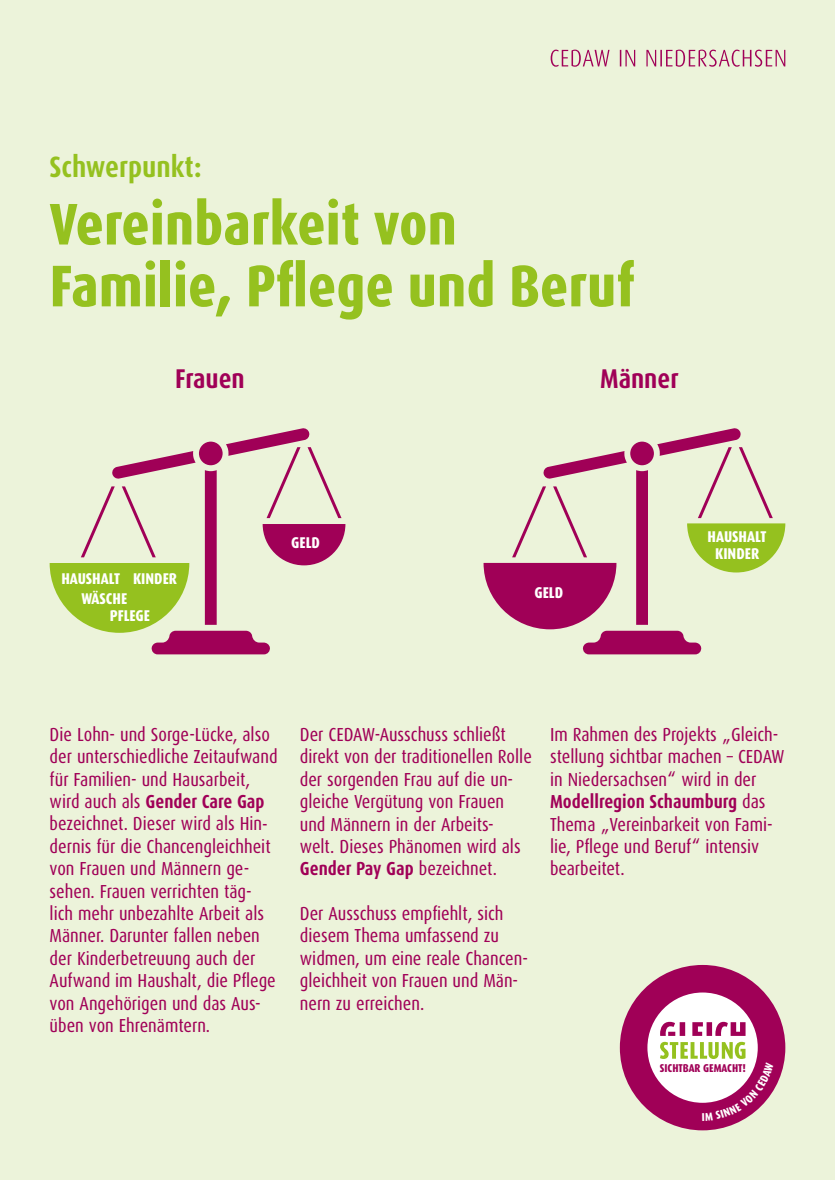
<style>
.page{position:relative;width:835px;height:1180px;background:#fff}
.page>*{position:absolute;margin:0;border:0;box-sizing:border-box;transform-origin:0 0}
.t1{font:800 58.87px/61.8px "Dax Condensed";color:#95c11f}
.t2{font:700 29.43px "Dax Condensed";color:#95c11f}
.t3{font:700 27.16px "Dax Condensed";color:#a00057}
.t4{font:18.83px/22.4px "Dax Condensed";color:#a00057}
.t5{font:800 15.61px/16.4px "Dax Condensed";color:#fff;text-align:center}
.t6{font:800 11.38px "Dax Condensed";color:#a00057}
.s1{font-weight:700}
</style>
<div class="page">
<div style="left:0;top:0;width:834px;height:1180px;background:#ecf3da"></div>
<svg style="left:550px;top:50px;width:235px;height:17px"></svg>
<svg style="left:483px;top:428px;width:302px;height:226px"></svg>
<svg style="left:50px;top:428px;width:295px;height:226px"></svg>
<svg style="left:619px;top:965px;width:166px;height:165px"></svg>
<h2 class="t2" style="left:50px;top:150px;width:153px">Schwerpunkt:</h2>
<h1 class="t1" style="left:50px;top:194px;width:587px">Vereinbarkeit von<br>Familie, Pflege und Beruf</h1>
<h3 class="t3" style="left:175px;top:364px;width:71px">Frauen</h3>
<p class="t5" style="left:61px;top:571px;width:117px">HAUSHALT KINDER</p>
<p class="t5" style="left:110px;top:607px;width:42px">PFLEGE</p>
<p class="t5" style="left:81px;top:590px;width:47px">WÄSCHE</p>
<p class="t5" style="left:291px;top:534px;width:30px">GELD</p>
<h3 class="t3" style="left:600px;top:364px;width:80px">Männer</h3>
<p class="t5" style="left:534px;top:584px;width:30px">GELD</p>
<p class="t5" style="left:707px;top:529px;width:60px">HAUSHALT<br>KINDER</p>
<p class="t4" style="left:50px;top:723px;width:229px">Die Lohn- und Sorge-Lücke, also der unterschiedliche Zeitaufwand für Familien- und Hausarbeit, wird auch als <span class="s1">Gender Care Gap </span>bezeichnet. Dieser wird als Hin&shy;dernis für die Chancengleichheit von Frauen und Männern ge&shy;sehen. Frauen verrichten täg&shy;lich mehr unbezahlte Arbeit als<br>Männer. Darunter fallen neben der Kinderbetreuung auch der<br>Aufwand im Haushalt, die Pflege von Angehörigen und das Aus&shy;üben von Ehrenämtern.</p>
<p class="t4" style="left:300px;top:723px;width:233px">Der CEDAW-Ausschuss schließt direkt von der traditionellen Rolle der sorgenden Frau auf die un&shy;gleiche Vergütung von Frauen und Männern in der Arbeits&shy;welt. Dieses Phänomen wird als<br><span class="s1">Gender Pay Gap</span> bezeichnet.</p>
<p class="t4" style="left:300px;top:902px;width:228px">Der Ausschuss empfiehlt, sich diesem Thema umfassend zu widmen, um eine reale Chancen&shy;gleichheit von Frauen und Män&shy;nern zu erreichen.</p>
<p class="t4" style="left:550px;top:723px;width:236px">Im Rahmen des Projekts „Gleich&shy;stellung sichtbar machen – CEDAW in Niedersachsen“ wird in der<br><span class="s1">Modellregion Schaumburg</span> das<br>Thema „Vereinbarkeit von Fami&shy;lie, Pflege und Beruf“ intensiv bearbeitet.</p>
<p class="t6" style="left:659px;top:1061px;width:87px">SICHTBAR GEMACHT!</p>
</div>
